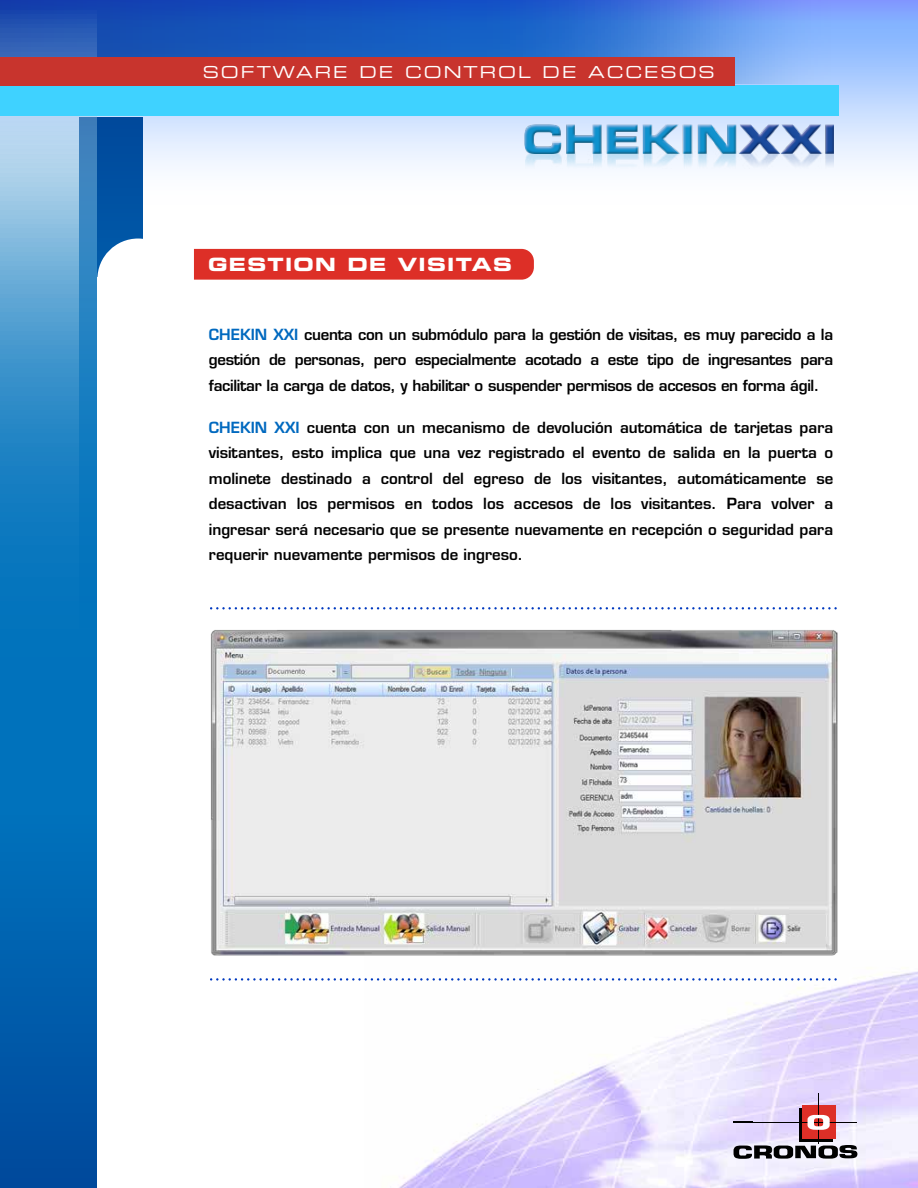
<style>
.page{position:relative;width:918px;height:1188px;background:#fff}
.page>*{position:absolute;margin:0;border:0;box-sizing:border-box;transform-origin:0 0}
.t1{font:18.3px "Eurostile Bold Extended Two";letter-spacing:.07em;color:#fff}
.t2{font:16.5px "Eurostile Extended Two";letter-spacing:.12em;color:#fff}
.t3{font:600 15px/25.5px "Eurostile";letter-spacing:-.005em;color:#000;text-align:justify}
.s1{color:#0069bf}
</style>
<div class="page">
<img style="left:399px;top:971px;width:519px;height:217px">
<div style="left:799px;top:1108px;width:34px;height:34px;background:#000"></div>
<div style="left:802px;top:1106px;width:33px;height:33px;background:#dd2f27"></div>
<svg style="left:734px;top:1121px;width:19px;height:1px"></svg>
<hr style="left:734px;top:1122px;width:123px;height:1px;background:#000">
<hr style="left:818px;top:1093px;width:1px;height:50px;background:#000">
<svg style="left:808px;top:1115px;width:22px;height:15px"></svg>
<img style="left:798px;top:1142px;width:15px;height:21px">
<img style="left:835px;top:1140px;width:27px;height:23px">
<img style="left:757px;top:1142px;width:13px;height:21px">
<img style="left:729px;top:1142px;width:28px;height:21px">
<img style="left:770px;top:1142px;width:28px;height:21px">
<img style="left:813px;top:1142px;width:29px;height:21px">
<svg style="left:734px;top:1145px;width:123px;height:14px"></svg>
<svg style="left:210px;top:607px;width:627px;height:2px"></svg>
<svg style="left:210px;top:978px;width:627px;height:3px"></svg>
<div style="left:194px;top:249px;width:340px;height:31px;background:#dd2f27"></div>
<div style="left:0;top:0;width:917px;height:205px;background:linear-gradient(to bottom,#73a4ff,#fff)"></div>
<svg style="left:97px;top:0;width:740px;height:84px;background:#3570cf"></svg>
<div style="left:79px;top:117px;width:64px;height:1071px;background:#0050a1"></div>
<svg style="left:0;top:0;width:97px;height:1188px;background:#2079bd"></svg>
<div style="left:0;top:85px;width:838px;height:31px;background:#3fd2ff"></div>
<div style="left:0;top:57px;width:735px;height:28px;background:#c8342d"></div>
<img style="left:524px;top:123px;width:310px;height:47px">
<img style="left:210px;top:630px;width:628px;height:326px">
<div style="left:97px;top:277px;width:59px;height:911px;background:#fff"></div>
<div style="left:97px;top:239px;width:82px;height:81px;background:#fff;border-radius:50%"></div>
<p class="t2" style="left:203px;top:61px;width:514px">SOFTWARE DE CONTROL DE ACCESOS</p>
<p class="t1" style="left:208px;top:252px;width:305px">GESTION DE VISITAS</p>
<p class="t3" style="left:209px;top:321px;width:626px"><span class="s1">CHEKIN XXI</span> cuenta con un submódulo para la gestión de visitas, es muy parecido a la gestión de personas, pero especialmente acotado a este tipo de ingresantes para facilitar la carga de datos, y habilitar o suspender permisos de accesos en forma ágil.</p>
<p class="t3" style="left:209px;top:414px;width:626px"><span class="s1">CHEKIN XXI</span> cuenta con un mecanismo de devolución automática de tarjetas para visitantes, esto implica que una vez registrado el evento de salida en la puerta o molinete destinado a control del egreso de los visitantes, automáticamente se desactivan los permisos en todos los accesos de los visitantes. Para volver a ingresar será necesario que se presente nuevamente en recepción o seguridad para requerir nuevamente permisos de ingreso.</p>
</div>
